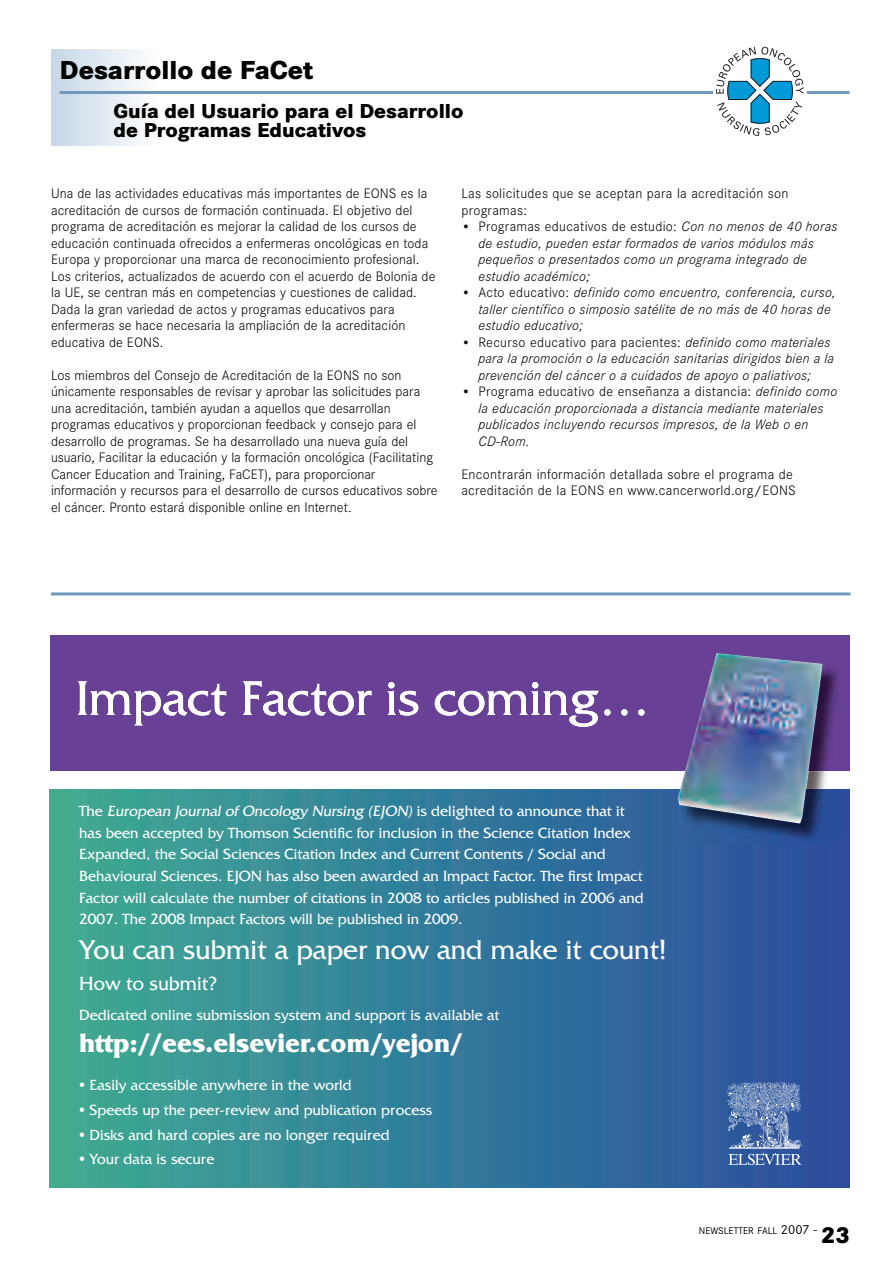
<style>
.page{position:relative;width:893px;height:1263px;background:#fff}
.page>*{position:absolute;margin:0;border:0;box-sizing:border-box;transform-origin:0 0}
.t1{font:51px "Friz Quadrata+AGIGRC";color:#fff}
.t2{font:28.65px "Friz Quadrata+AGIGRC";color:#fff}
.t3{font:27.75px "Friz Quadrata Bold+EFRLDF";color:#fff}
.t4{font:800 27px "Corporate S";color:#000}
.t5{font:800 21px/19.5px "Corporate S";color:#000}
.t6{font:20.1px "Friz Quadrata+AGIGRC";color:#fff}
.t7{font:15.45px/21.6px "Friz Quadrata+AGIGRC";color:#fff}
.t8{font:300 14.25px/16.5px "Corporate S";letter-spacing:.005em;color:#000}
.t9{font:italic 300 14.25px/16.5px "Corporate S";letter-spacing:.02em;color:#000}
.t10{font:10.2px "Corporate S";color:#000}
.s1{font-style:normal;font-size:13.5px}
.s2{font-style:normal}
.s3{font-style:italic}
.s4{font-family:"Friz Quadrata Bold+EFRLDF"}
.s5{font-size:13.5px}
.s6{font-weight:800;font-size:24px}
</style>
<div class="page">
<div style="left:51px;top:50px;width:106px;height:96px;background:linear-gradient(to right,#c7d7e5,#fdfdfe)"></div>
<hr style="left:60px;top:91px;width:789px;height:3px;background:#7099be">
<div style="left:50px;top:635px;width:799px;height:136px;background:#684095"></div>
<img style="left:50px;top:789px;width:799px;height:399px">
<img style="left:678px;top:653px;width:131px;height:170px">
<img style="left:679px;top:654px;width:144px;height:14px">
<img style="left:679px;top:668px;width:33px;height:103px">
<img style="left:679px;top:789px;width:164px;height:55px">
<img style="left:679px;top:771px;width:6px;height:18px">
<img style="left:809px;top:668px;width:29px;height:103px">
<img style="left:806px;top:771px;width:23px;height:18px">
<svg style="left:727px;top:1082px;width:75px;height:83px;background:#6381b5"></svg>
<hr style="left:51px;top:592px;width:799px;height:3px;background:#7099be">
<div style="left:713px;top:45px;width:94px;height:93px;background:#fff"></div>
<svg style="left:716px;top:47px;width:88px;height:89px"></svg>
<h3 class="t4" style="left:60px;top:54px;width:255px">Desarrollo de FaCet</h3>
<h3 class="t5" style="left:114px;top:101px;width:351px">Guía del Usuario para el Desarrollo de Programas Educativos</h3>
<p class="t8" style="left:51px;top:185px;width:386px">Una de las actividades educativas más importantes de EONS es la acreditación de cursos de formación continuada. El objetivo del programa de acreditación es mejorar la calidad de los cursos de educación continuada ofrecidos a enfermeras oncológicas en toda Europa y proporcionar una marca de reconocimiento profesional.<br>Los criterios, actualizados de acuerdo con el acuerdo de Bolonia de la UE, se centran más en competencias y cuestiones de calidad.<br>Dada la gran variedad de actos y programas educativos para enfermeras se hace necesaria la ampliación de la acreditación educativa de EONS.</p>
<p class="t8" style="left:51px;top:366px;width:388px">Los miembros del Consejo de Acreditación de la EONS no son únicamente responsables de revisar y aprobar las solicitudes para una acreditación, también ayudan a aquellos que desarrollan programas educativos y proporcionan feedback y consejo para el desarrollo de programas. Se ha desarrollado una nueva guía del usuario, Facilitar la educación y la formación oncológica (Facilitating Cancer Education and Training, FaCET), para proporcionar información y recursos para el desarrollo de cursos educativos sobre el cáncer. Pronto estará disponible online en Internet.</p>
<p class="t8" style="left:461px;top:185px;width:329px">Las solicitudes que se aceptan para la acreditación son programas:</p>
<p class="t9" style="left:478px;top:218px;width:361px;text-indent:-17px"><span class="s1">•</span> <span class="s2">Programas educativos de estudio:</span> Con no menos de 40 horas de estudio, pueden estar formados de varios módulos más pequeños o presentados como un programa integrado de estudio académico;</p>
<p class="t9" style="left:478px;top:284px;width:359px;text-indent:-17px"><span class="s1">•</span> <span class="s2">Acto educativo:</span> definido como encuentro, conferencia, curso, taller científico o simposio satélite de no más de 40 horas de estudio educativo;</p>
<p class="t9" style="left:478px;top:333px;width:357px;text-indent:-17px"><span class="s1">•</span> <span class="s2">Recurso educativo para pacientes:</span> definido como materiales para la promoción o la educación sanitarias dirigidos bien a la prevención del cáncer o a cuidados de apoyo o paliativos;</p>
<p class="t9" style="left:478px;top:383px;width:360px;text-indent:-17px"><span class="s1">•</span> <span class="s2">Programa educativo de enseñanza a distancia:</span> definido como la educación proporcionada a distancia mediante materiales publicados incluyendo recursos impresos, de la Web o en CD-Rom.</p>
<p class="t8" style="left:461px;top:465px;width:336px">Encontrarán información detallada sobre el programa de acreditación de la EONS en www.cancerworld.org/EONS</p>
<h1 class="t1" style="left:76px;top:667px;width:576px">Impact Factor is coming…</h1>
<p class="t7" style="left:79px;top:800px;width:566px">The <span class="s3">European Journal of Oncology Nursing (EJON)</span> is delighted to announce that it has been accepted by Thomson Scientific for inclusion in the Science Citation Index Expanded, the Social Sciences Citation Index and Current Contents / Social and Behavioural Sciences. EJON has also been awarded an Impact Factor. The first Impact Factor will calculate the number of citations in 2008 to articles published in 2006 and 2007. The 2008 Impact Factors will be published in 2009.</p>
<h2 class="t2" style="left:79px;top:932px;width:589px">You can submit a paper now and make it count!</h2>
<h3 class="t6" style="left:79px;top:971px;width:140px">How to submit?</h3>
<p class="t7" style="left:79px;top:1004px;width:422px">Dedicated online submission system and support is available at</p>
<h3 class="t3" style="left:79px;top:1026px;width:385px">http://ees.elsevier.com/yejon/</h3>
<p class="t7" style="left:79px;top:1074px;width:274px"><span class="s4">•</span> Easily accessible anywhere in the world</p>
<p class="t7" style="left:79px;top:1099px;width:355px"><span class="s4">•</span> Speeds up the peer-review and publication process</p>
<p class="t7" style="left:79px;top:1123px;width:312px"><span class="s4">•</span> Disks and hard copies are no longer required</p>
<p class="t7" style="left:79px;top:1148px;width:137px"><span class="s4">•</span> Your data is secure</p>
<p class="t10" style="left:699px;top:1224px;width:153px">NEWSLETTER FALL <span class="s5">2007 -</span> <span class="s6">23</span></p>
</div>
